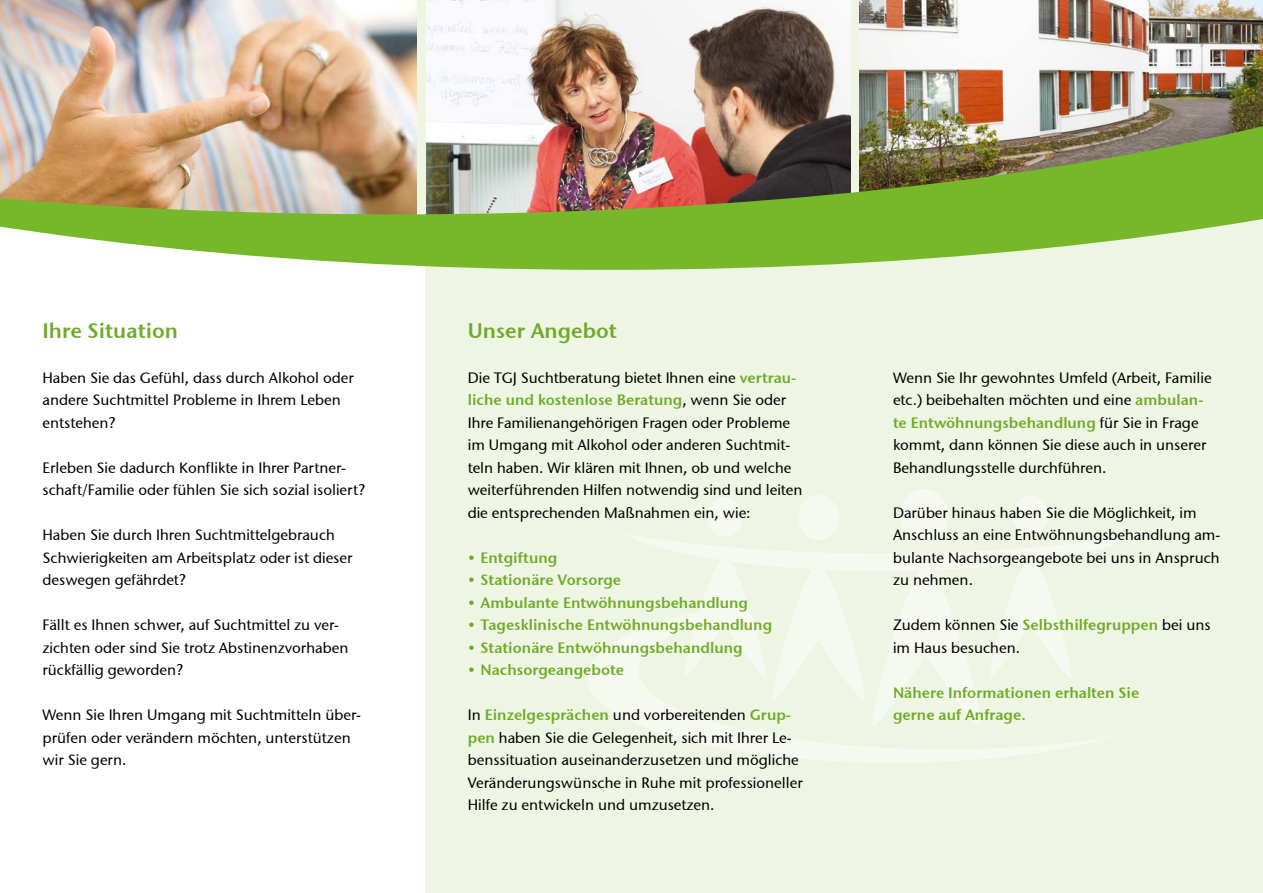
<style>
.page{position:relative;width:1263px;height:893px;background:#fff}
.page>*{position:absolute;margin:0;border:0;box-sizing:border-box;transform-origin:0 0}
.t1{font:21px "Stone Sans Semi ITCTT";color:#6eab28}
.t2{font:15px/22.5px "Stone Sans ITCTT Medium";color:#000}
.t3{font:15px/22.5px "Stone Sans Semi ITCTT";color:#6eab28}
.s1{font-family:"Stone Sans Semi ITCTT";color:#6eab28}
.s2{font-family:"Stone Sans ITCTT Medium";color:#000}
.s3{font-family:"Stone Sans ITCTT Medium"}
</style>
<div class="page">
<div style="left:425px;top:0;width:838px;height:893px;background:#eef5e3"></div>
<svg style="left:587px;top:495px;width:531px;height:268px"></svg>
<img style="left:0;top:0;width:1263px;height:270px">
<h1 class="t1" style="left:43px;top:317px;width:137px">Ihre Situation</h1>
<p class="t2" style="left:43px;top:366px;width:313px">Haben Sie das Gefühl, dass durch Alkohol oder andere Suchtmittel Probleme in Ihrem Leben entstehen?</p>
<p class="t2" style="left:43px;top:456px;width:324px">Erleben Sie dadurch Konflikte in Ihrer Partner&shy;schaft/Familie oder fühlen Sie sich sozial isoliert?</p>
<p class="t2" style="left:43px;top:523px;width:311px">Haben Sie durch Ihren Suchtmittelgebrauch<br>Schwierigkeiten am Arbeitsplatz oder ist dieser deswegen gefährdet?</p>
<p class="t2" style="left:43px;top:613px;width:307px">Fällt es Ihnen schwer, auf Suchtmittel zu ver&shy;zichten oder sind Sie trotz Abstinenzvorhaben rückfällig geworden?</p>
<p class="t2" style="left:43px;top:703px;width:320px">Wenn Sie Ihren Umgang mit Suchtmitteln über&shy;prüfen oder verändern möchten, unterstützen wir Sie gern.</p>
<h1 class="t1" style="left:468px;top:317px;width:150px">Unser Angebot</h1>
<p class="t2" style="left:468px;top:366px;width:330px">Die TGJ Suchtberatung bietet Ihnen eine <span class="s1">vertrau-</span></p>
<p class="t3" style="left:468px;top:388px;width:320px">liche und kostenlose Beratung<span class="s2">, wenn Sie oder</span></p>
<p class="t2" style="left:468px;top:411px;width:336px">Ihre Familienangehörigen Fragen oder Probleme im Umgang mit Alkohol oder anderen Suchtmit&shy;teln haben. Wir klären mit Ihnen, ob und welche weiterführenden Hilfen notwendig sind und leiten die entsprechenden Maßnahmen ein, wie:</p>
<p class="t3" style="left:468px;top:546px;width:91px"><span class="s3">•</span> Entgiftung</p>
<p class="t3" style="left:468px;top:568px;width:155px"><span class="s3">•</span> Stationäre Vorsorge</p>
<p class="t3" style="left:468px;top:591px;width:282px"><span class="s3">•</span> Ambulante Entwöhnungsbehandlung</p>
<p class="t3" style="left:468px;top:613px;width:306px"><span class="s3">•</span> Tagesklinische Entwöhnungsbehandlung</p>
<p class="t3" style="left:468px;top:636px;width:276px"><span class="s3">•</span> Stationäre Entwöhnungsbehandlung</p>
<p class="t3" style="left:468px;top:658px;width:158px"><span class="s3">•</span> Nachsorgeangebote</p>
<p class="t3" style="left:468px;top:703px;width:325px"><span class="s2">In</span> Einzelgesprächen <span class="s2">und vorbereitenden</span> Grup-</p>
<p class="t2" style="left:468px;top:726px;width:337px"><span class="s1">pen</span> haben Sie die Gelegenheit, sich mit Ihrer Le&shy;benssituation auseinanderzusetzen und mögliche Veränderungswünsche in Ruhe mit professioneller Hilfe zu entwickeln und umzusetzen.</p>
<p class="t2" style="left:893px;top:366px;width:320px">Wenn Sie Ihr gewohntes Umfeld (Arbeit, Familie etc.) beibehalten möchten und eine <span class="s1">ambulan-</span></p>
<p class="t3" style="left:893px;top:411px;width:307px">te Entwöhnungsbehandlung <span class="s2">für Sie in Frage</span></p>
<p class="t2" style="left:893px;top:433px;width:315px">kommt, dann können Sie diese auch in unserer<br>Behandlungsstelle durchführen.</p>
<p class="t2" style="left:893px;top:501px;width:329px">Darüber hinaus haben Sie die Möglichkeit, im Anschluss an eine Entwöhnungsbehandlung am&shy;bulante Nachsorgeangebote bei uns in Anspruch zu nehmen.</p>
<p class="t2" style="left:893px;top:613px;width:319px">Zudem können Sie <span class="s1">Selbsthilfegruppen</span> bei uns im Haus besuchen.</p>
<p class="t3" style="left:893px;top:681px;width:248px">Nähere Informationen erhalten Sie gerne auf Anfrage.</p>
</div>
